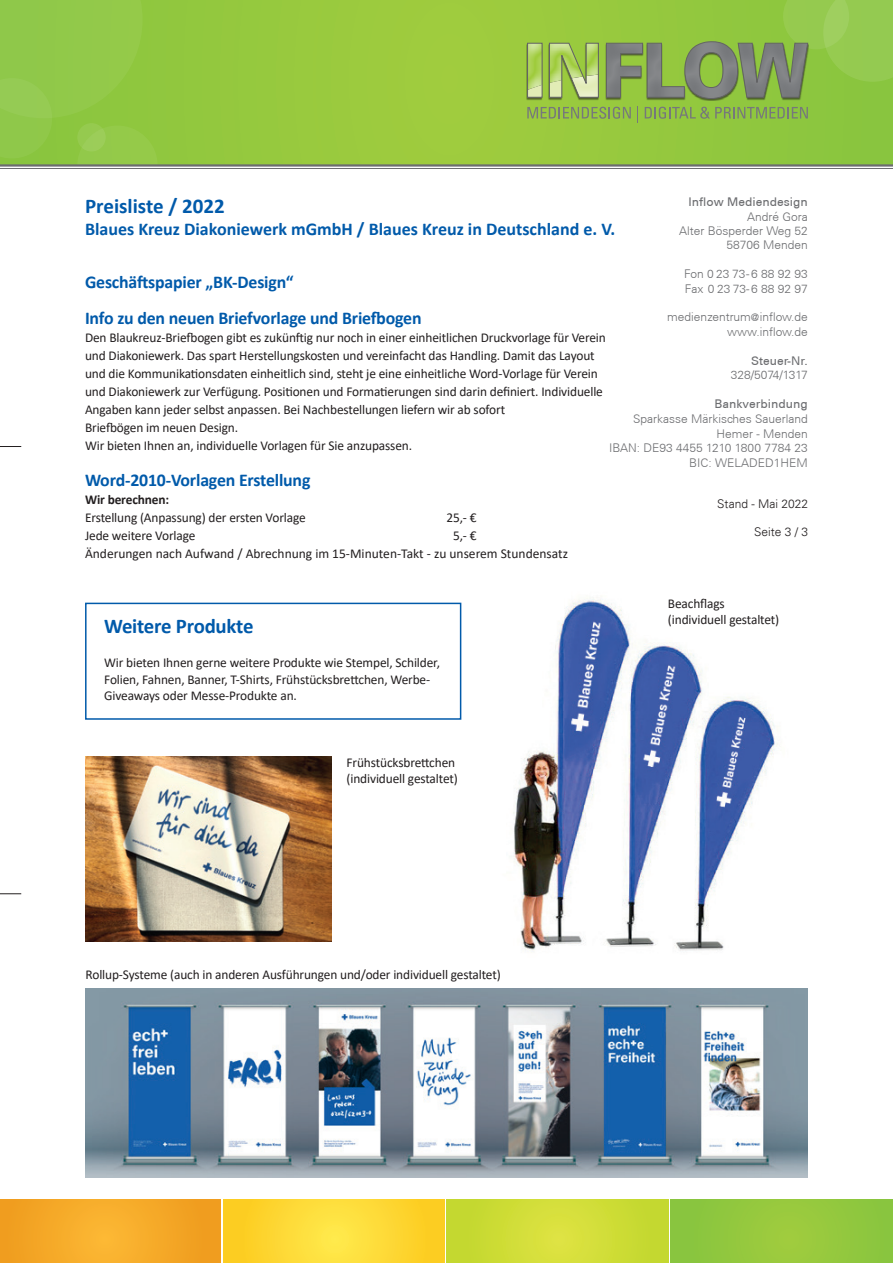
<style>
.page{position:relative;width:893px;height:1263px;background:#fff}
.page>*{position:absolute;margin:0;border:0;box-sizing:border-box;transform-origin:0 0}
.t1{font:700 21px "Calibri";letter-spacing:-.01em;color:#015aaa}
.t2{font:700 18px/36px "Calibri";letter-spacing:-.01em;color:#015aaa}
.t3{font:13.5px/18px "Calibri";letter-spacing:-.01em;color:#231f20}
.t4{font:700 13.5px "Calibri";letter-spacing:-.01em;color:#231f20}
.t5{font:300 12px/14.4px "Univers CE";color:#6c6d70;text-align:right}
.t6{font:500 12px "Univers CE";color:#6c6d70}
.t7{font:300 12px "Univers LT";color:#231f20}
.s1{font-size:10.5px}
</style>
<div class="page">
<div style="left:85px;top:603px;width:376px;height:117px;border:2px solid #015aaa"></div>
<img style="left:85px;top:989px;width:723px;height:189px">
<img style="left:513px;top:598px;width:265px;height:355px">
<img style="left:85px;top:756px;width:247px;height:185px">
<div style="left:0;top:1199px;width:221px;height:64px;background:#f5a927"></div>
<svg style="left:223px;top:1199px;width:222px;height:64px;background:#fdd732"></svg>
<svg style="left:447px;top:1199px;width:221px;height:64px;background:#cedc36"></svg>
<div style="left:670px;top:1199px;width:223px;height:64px;background:#92c83e"></div>
<div style="left:0;top:0;width:893px;height:166px;background:linear-gradient(to bottom,#9bca3e,#95c93e)"></div>
<svg style="left:0;top:0;width:158px;height:164px;background:#90c847"></svg>
<hr style="left:0;top:164px;width:893px;height:3px;background:#6c6d70">
<hr style="left:0;top:168px;width:893px;height:1px;background:#6c6d70">
<svg style="left:0;top:893px;width:21px;height:1px"></svg>
<svg style="left:0;top:446px;width:21px;height:1px"></svg>
<svg style="left:527px;top:107px;width:104px;height:12px"></svg>
<svg style="left:637px;top:106px;width:1px;height:16px"></svg>
<svg style="left:645px;top:107px;width:163px;height:12px;background:#87ab52"></svg>
<div style="left:525px;top:43px;width:18px;height:49px;background:#80a236"></div>
<div style="left:569px;top:74px;width:30px;height:26px;background:#fff;opacity:.51"></div>
<div style="left:683px;top:41px;width:55px;height:60px;background:#fff;opacity:.12"></div>
<svg style="left:527px;top:0;width:366px;height:99px;background:#90b852"></svg>
<p class="t6" style="left:689px;top:195px;width:121px">Inflow Mediendesign</p>
<p class="t5" style="left:679px;top:209px;width:130px">André Gora<br>Alter Bösperder Weg 52<br>58706 Menden</p>
<p class="t5" style="left:684px;top:267px;width:125px;text-align:left">Fon 0 23 73- 6 88 92 93<br>Fax 0 23 73- 6 88 92 97</p>
<p class="t5" style="left:667px;top:310px;width:142px">medienzentrum<span class="s1">@</span>inflow.de www.inflow.de</p>
<p class="t6" style="left:751px;top:353px;width:58px">Steuer-Nr.</p>
<p class="t5" style="left:731px;top:368px;width:79px">328/5074/1317</p>
<p class="t6" style="left:715px;top:397px;width:95px">Bankverbindung</p>
<p class="t5" style="left:609px;top:412px;width:200px">Sparkasse Märkisches Sauerland<br>Hemer - Menden<br>IBAN: DE93 4455 1210 1800 7784 23<br>BIC: WELADED1HEM</p>
<h1 class="t1" style="left:85px;top:191px;width:141px">Preisliste / 2022</h1>
<h2 class="t2" style="left:85px;top:210px;width:532px">Blaues Kreuz Diakoniewerk mGmbH / Blaues Kreuz in Deutschland e. V.</h2>
<h2 class="t2" style="left:85px;top:264px;width:338px">Geschäftspapier „BK-Design“<br>Info zu den neuen Briefvorlage und Briefbogen</h2>
<p class="t3" style="left:85px;top:328px;width:522px">Den Blaukreuz-Briefbogen gibt es zukünftig nur noch in einer einheitlichen Druckvorlage für Verein und Diakoniewerk. Das spart Herstellungskosten und vereinfacht das Handling. Damit das Layout und die Kommunikationsdaten einheitlich sind, steht je eine einheitliche Word-Vorlage für Verein und Diakoniewerk zur Verfügung. Positionen und Formatierungen sind darin definiert. Individuelle Angaben kann jeder selbst anpassen. Bei Nachbestellungen liefern wir ab sofort<br>Briefbögen im neuen Design.<br>Wir bieten Ihnen an, individuelle Vorlagen für Sie anzupassen.</p>
<h2 class="t2" style="left:85px;top:462px;width:227px">Word-2010-Vorlagen Erstellung</h2>
<p class="t4" style="left:85px;top:490px;width:86px">Wir berechnen:</p>
<p class="t3" style="left:85px;top:508px;width:222px">Erstellung (Anpassung) der ersten Vorlage</p>
<p class="t3" style="left:446px;top:508px;width:32px">25,- €</p>
<p class="t3" style="left:85px;top:526px;width:112px">Jede weitere Vorlage</p>
<p class="t7" style="left:717px;top:496px;width:92px">Stand - Mai 2022</p>
<p class="t7" style="left:754px;top:525px;width:56px">Seite 3 / 3</p>
<p class="t3" style="left:85px;top:526px;width:484px;text-indent:368px">5,- €<br>Änderungen nach Aufwand / Abrechnung im 15-Minuten-Takt - zu unserem Stundensatz</p>
<h1 class="t1" style="left:104px;top:611px;width:151px">Weitere Produkte</h1>
<p class="t3" style="left:104px;top:654px;width:337px;line-height:16.2px">Wir bieten Ihnen gerne weitere Produkte wie Stempel, Schilder,<br>Folien, Fahnen, Banner, T-Shirts, Frühstücksbrettchen, Werbe-<br>Giveaways oder Messe-Produkte an.</p>
<p class="t3" style="left:347px;top:754px;width:113px;line-height:16.2px">Frühstücksbrettchen (individuell gestaltet)</p>
<p class="t3" style="left:86px;top:965px;width:417px">Rollup-Systeme (auch in anderen Ausführungen und/oder individuell gestaltet)</p>
<p class="t3" style="left:668px;top:595px;width:113px;line-height:16.2px">Beachflags (individuell gestaltet)</p>
</div>
